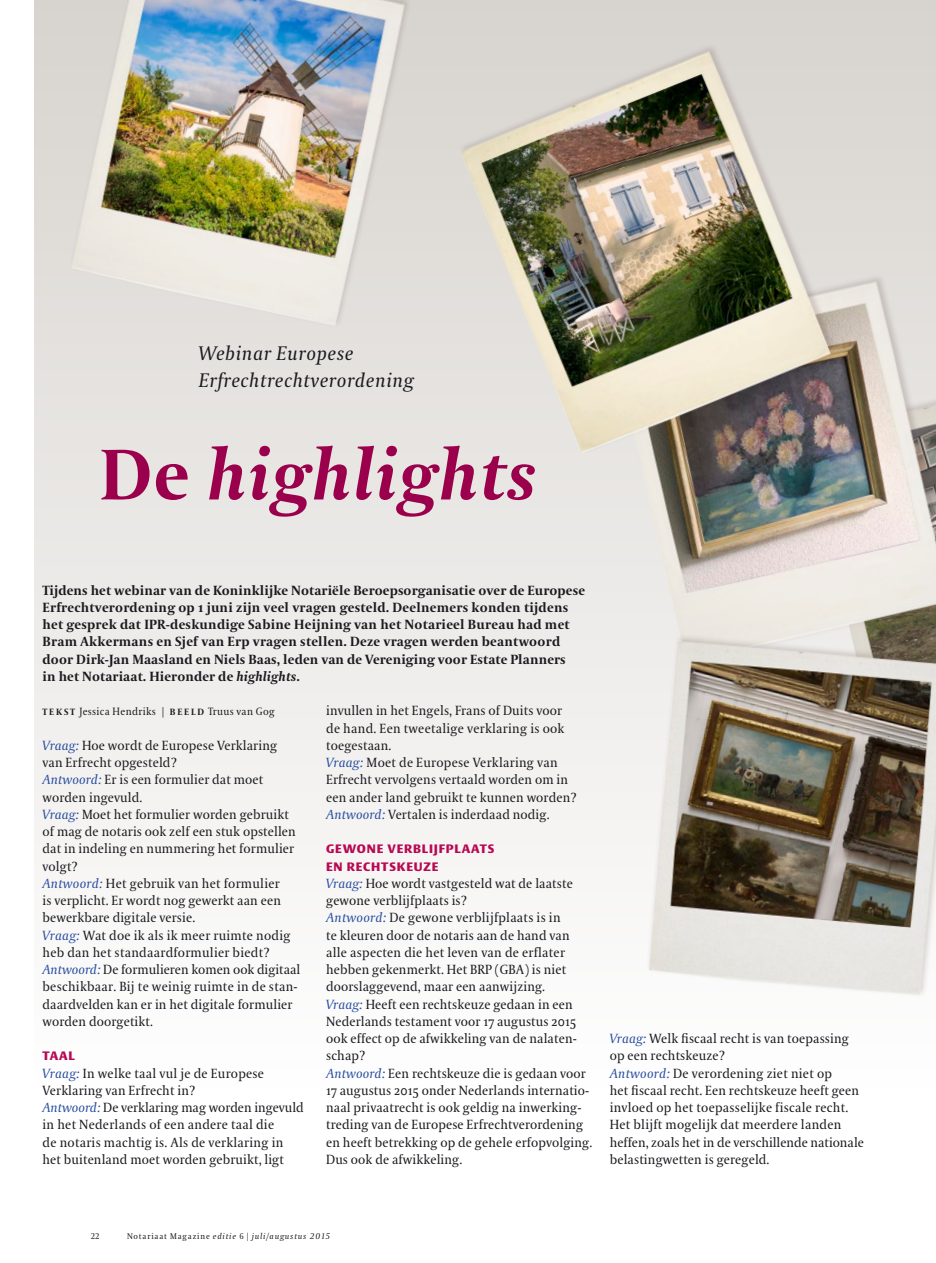
<style>
.page{position:relative;width:936px;height:1263px;background:#fff}
.page>*{position:absolute;margin:0;border:0;box-sizing:border-box;transform-origin:0 0}
.t1{font:italic 700 70.95px "VPRO Coranto";letter-spacing:.02em;color:#9a004b}
.t2{font:italic 19.5px/27px "VPRO Coranto";letter-spacing:.03em;color:#1a1a1f}
.t3{font:13.2px/17.2px "VPRO Coranto";letter-spacing:.01em;color:#1a1a1f}
.t4{font:700 13.2px/17.2px "VPRO Coranto";letter-spacing:.02em;color:#1a1a1f}
.t5{font:700 12px/17.2px "VPRO Vesta";letter-spacing:.07em;color:#b80852}
.t6{font:10.5px "VPRO Coranto";letter-spacing:.03em;color:#1a1a1f}
.t7{font:700 9px "VPRO Coranto";color:#1a1a1f}
.t8{font:italic 8.25px "VPRO Coranto";letter-spacing:.1em;color:#1a1a1f}
.t9{font:8.25px "VPRO Coranto Cn";color:#1a1a1f}
.s1{font-style:normal}
.s2{font-style:italic}
.s3{font-weight:700;font-size:9px}
.s4{font-style:italic;color:#284e9f}
.s5{font-family:"VPRO Coranto Cn";font-style:normal}
</style>
<div class="page">
<div style="left:34px;top:0;width:901px;height:1087px;background:linear-gradient(to bottom,#d7d3ce,#fefefe)"></div>
<img style="left:604px;top:275px;width:331px;height:396px">
<div style="left:645px;top:633px;width:290px;height:382px;background:#604843;opacity:.22"></div>
<img style="left:642px;top:636px;width:293px;height:366px">
<div style="left:458px;top:42px;width:408px;height:438px;background:#604843;opacity:.22"></div>
<img style="left:450px;top:41px;width:391px;height:422px">
<div style="left:68px;top:0;width:365px;height:350px;background:#e2dfdb"></div>
<img style="left:63px;top:0;width:349px;height:335px">
<h2 class="t2" style="left:199px;top:340px;width:216px">Webinar Europese<br>Erfrechtrechtverordening</h2>
<h1 class="t1" style="left:100px;top:431px;width:438px"><span class="s1">De</span> highlights</h1>
<p class="t4" style="left:43px;top:581px;width:544px">Tijdens het webinar van de Koninklijke Notariële Beroepsorganisatie over de Europese Erfrechtverordening op 1 juni zijn veel vragen gesteld. Deelnemers konden tijdens het gesprek dat IPR-deskundige Sabine Heijning van het Notarieel Bureau had met Bram Akkermans en Sjef van Erp vragen stellen. Deze vragen werden beantwoord door Dirk-Jan Maasland en Niels Baas, leden van de Vereniging voor Estate Planners<br>in het Notariaat. Hieronder de <span class="s2">highlights</span>.</p>
<p class="t7" style="left:43px;top:707px;width:15px">Tekst</p>
<p class="t6" style="left:79px;top:705px;width:197px">Jessica Hendriks | <span class="s3">B ee l d</span> Truus van Gog</p>
<p class="t3" style="left:43px;top:737px;width:259px"><span class="s4">Vraag:</span> Hoe wordt de Europese Verklaring van Erfrecht opgesteld?<br><span class="s4">Antwoord:</span> Er is een formulier dat moet worden ingevuld.<br><span class="s4">Vraag:</span> Moet het formulier worden gebruikt of mag de notaris ook zelf een stuk opstellen dat in indeling en nummering het formulier volgt?<br><span class="s4">Antwoord:</span> Het gebruik van het formulier<br>is verplicht. Er wordt nog gewerkt aan een bewerkbare digitale versie.<br><span class="s4">Vraag:</span> Wat doe ik als ik meer ruimte nodig heb dan het standaardformulier biedt?<br><span class="s4">Antwoord:</span> De formulieren komen ook digitaal beschikbaar. Bij te weinig ruimte in de stan&shy;daardvelden kan er in het digitale formulier worden doorgetikt.</p>
<p class="t5" style="left:43px;top:1048px;width:34px">TAAL</p>
<p class="t3" style="left:43px;top:1064px;width:263px"><span class="s4">Vraag:</span> In welke taal vul je de Europese Verklaring van Erfrecht in?<br><span class="s4">Antwoord:</span> De verklaring mag worden ingevuld in het Nederlands of een andere taal die<br>de notaris machtig is. Als de verklaring in het buitenland moet worden gebruikt, ligt</p>
<p class="t3" style="left:326px;top:702px;width:252px">invullen in het Engels, Frans of Duits voor de hand. Een tweetalige verklaring is ook toegestaan.<br><span class="s4">Vraag:</span> Moet de Europese Verklaring van Erfrecht vervolgens vertaald worden om in een ander land gebruikt te kunnen worden?<br><span class="s4">Antwoord:</span> Vertalen is inderdaad nodig.</p>
<p class="t5" style="left:326px;top:841px;width:170px">GEWONE VERBLIJFPLAATS<br>EN RECHTSKEUZE</p>
<p class="t3" style="left:326px;top:875px;width:267px"><span class="s4">Vraag:</span> Hoe wordt vastgesteld wat de laatste gewone verblijfplaats is?<br><span class="s4">Antwoord:</span> De gewone verblijfplaats is in<br>te kleuren door de notaris aan de hand van alle aspecten die het leven van de erflater hebben gekenmerkt. Het BRP (GBA) is niet doorslaggevend, maar een aanwijzing.<br><span class="s4">Vraag:</span> Heeft een rechtskeuze gedaan in een Nederlands testament voor 17 augustus 2015 ook effect op de afwikkeling van de nalaten&shy;schap?<br><span class="s4">Antwoord:</span> Een rechtskeuze die is gedaan voor 17 augustus 2015 onder Nederlands internatio&shy;naal privaatrecht is ook geldig na inwerking&shy;treding van de Europese Erfrechtverordening en heeft betrekking op de gehele erfopvolging.<br>Dus ook de afwikkeling.</p>
<p class="t3" style="left:609px;top:1030px;width:255px"><span class="s4">Vraag:</span> Welk fiscaal recht is van toepassing op een rechtskeuze?<br><span class="s4">Antwoord:</span> De verordening ziet niet op<br>het fiscaal recht. Een rechtskeuze heeft geen invloed op het toepasselijke fiscale recht.<br>Het blijft mogelijk dat meerdere landen heffen, zoals het in de verschillende nationale belastingwetten is geregeld.</p>
<p class="t9" style="left:91px;top:1231px;width:10px">22</p>
<p class="t8" style="left:127px;top:1231px;width:204px"><span class="s1">Notariaat Magazine</span> editie <span class="s5">6 |</span> juli/augustus 2015</p>
</div>
